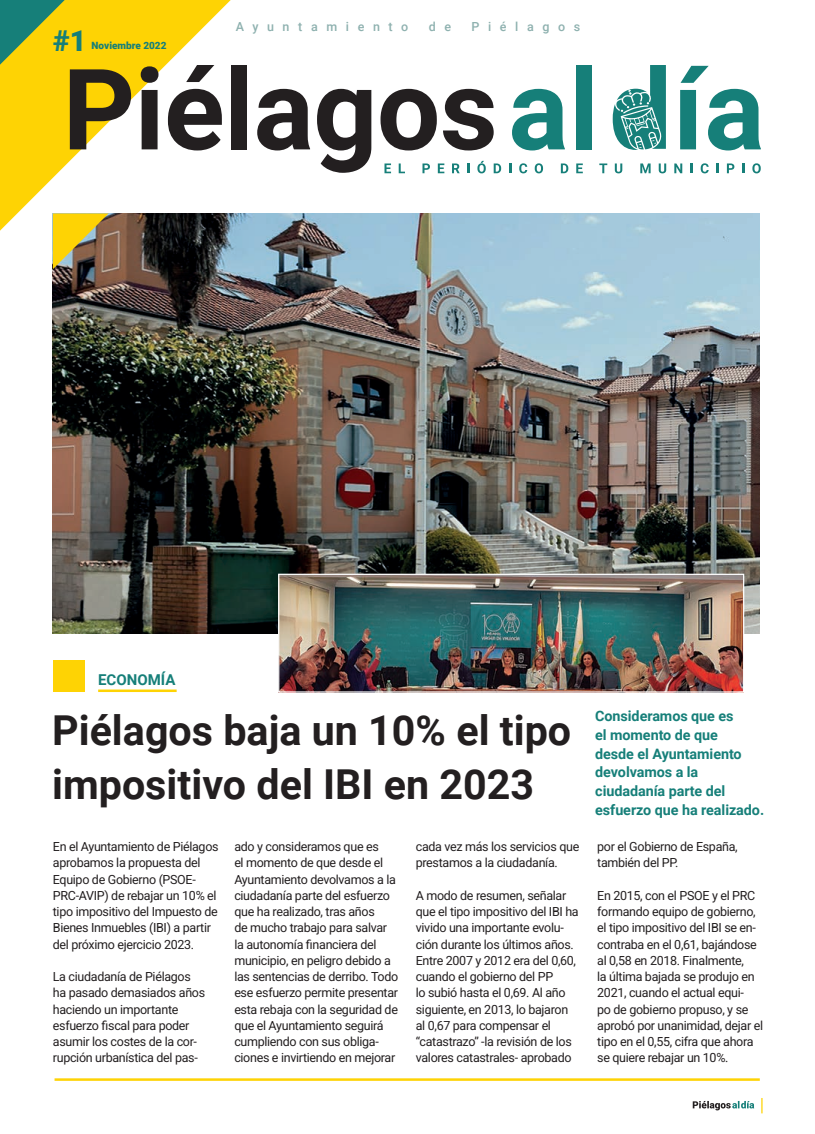
<style>
.page{position:relative;width:815px;height:1134px;background:#fff}
.page>*{position:absolute;margin:0;border:0;box-sizing:border-box;transform-origin:0 0}
.t1{font:700 41.25px/53.8px "Roboto";color:#231f20}
.t2{font:900 28.75px "Roboto";color:#167f79}
.t3{font:700 15px "Roboto";color:#167f79}
.t4{font:700 14.38px/18.8px "Roboto";letter-spacing:-.005em;color:#167f79}
.t5{font:12.5px/16.2px "Roboto";letter-spacing:-.025em;color:#231f20}
.t6{font:500 12.5px "Roboto";letter-spacing:.69em;color:#8eb1af}
.t7{font:900 10px "Roboto";color:#167f79}
</style>
<div class="page">
<svg style="left:693px;top:1101px;width:61px;height:9px"></svg>
<svg style="left:761px;top:1098px;width:2px;height:15px"></svg>
<svg style="left:0;top:0;width:231px;height:231px"></svg>
<img style="left:52px;top:213px;width:708px;height:420px">
<svg style="left:0;top:0;width:131px;height:149px;background:#c7b322"></svg>
<svg style="left:141px;top:66px;width:17px;height:83px"></svg>
<svg style="left:168px;top:65px;width:54px;height:85px"></svg>
<div style="left:231px;top:65px;width:16px;height:84px;background:#231f20"></div>
<svg style="left:257px;top:89px;width:53px;height:61px"></svg>
<svg style="left:317px;top:89px;width:54px;height:84px"></svg>
<svg style="left:381px;top:89px;width:56px;height:61px"></svg>
<svg style="left:443px;top:89px;width:51px;height:61px"></svg>
<svg style="left:680px;top:66px;width:81px;height:84px"></svg>
<svg style="left:613px;top:65px;width:53px;height:85px"></svg>
<svg style="left:512px;top:89px;width:53px;height:61px"></svg>
<div style="left:576px;top:65px;width:16px;height:84px;background:#167f79"></div>
<svg style="left:384px;top:163px;width:7px;height:10px"></svg>
<svg style="left:399px;top:163px;width:6px;height:10px"></svg>
<svg style="left:422px;top:163px;width:8px;height:10px"></svg>
<svg style="left:438px;top:163px;width:6px;height:10px"></svg>
<svg style="left:452px;top:163px;width:8px;height:10px"></svg>
<svg style="left:467px;top:163px;width:2px;height:10px"></svg>
<svg style="left:477px;top:161px;width:9px;height:12px"></svg>
<svg style="left:494px;top:163px;width:7px;height:10px"></svg>
<svg style="left:509px;top:163px;width:2px;height:10px"></svg>
<svg style="left:519px;top:163px;width:8px;height:10px"></svg>
<svg style="left:535px;top:163px;width:8px;height:10px"></svg>
<svg style="left:561px;top:163px;width:7px;height:10px"></svg>
<svg style="left:576px;top:163px;width:7px;height:10px"></svg>
<svg style="left:599px;top:163px;width:8px;height:10px"></svg>
<svg style="left:615px;top:163px;width:7px;height:10px"></svg>
<svg style="left:640px;top:163px;width:11px;height:10px"></svg>
<svg style="left:659px;top:163px;width:7px;height:10px"></svg>
<svg style="left:674px;top:163px;width:8px;height:10px"></svg>
<svg style="left:691px;top:163px;width:2px;height:10px"></svg>
<svg style="left:701px;top:163px;width:8px;height:10px"></svg>
<svg style="left:717px;top:163px;width:2px;height:10px"></svg>
<svg style="left:727px;top:163px;width:7px;height:10px"></svg>
<svg style="left:742px;top:163px;width:2px;height:10px"></svg>
<svg style="left:752px;top:163px;width:9px;height:10px"></svg>
<svg style="left:53px;top:213px;width:56px;height:56px;background:#ba9c32"></svg>
<hr style="left:55px;top:1078px;width:705px;height:3px;background:#fed304">
<hr style="left:98px;top:689px;width:79px;height:3px;background:#fed304">
<div style="left:53px;top:660px;width:32px;height:32px;background:#fed304"></div>
<img style="left:280px;top:576px;width:462px;height:115px">
<div style="left:278px;top:574px;width:466px;height:119px;border:1px solid #fff"></div>
<h2 class="t2" style="left:53px;top:21px;width:35px">#1</h2>
<p class="t7" style="left:92px;top:38px;width:76px">Noviembre 2022</p>
<p class="t6" style="left:236px;top:18px;width:174px">Ayuntamiento</p>
<p class="t6" style="left:429px;top:18px;width:24px">d e</p>
<p class="t6" style="left:471px;top:18px;width:110px">Piélagos</p>
<p class="t3" style="left:98px;top:669px;width:79px">ECONOMÍA</p>
<h1 class="t1" style="left:52px;top:702px;width:521px">Piélagos baja un 10% el tipo impositivo del IBI en 2023</h1>
<p class="t5" style="left:53px;top:838px;width:167px">En el Ayuntamiento de Piélagos aprobamos la propuesta del<br>Equipo de Gobierno (PSOE-<br>PRC-AVIP) de rebajar un 10% el tipo impositivo del Impuesto de<br>Bienes Inmuebles (IBI) a partir del próximo ejercicio 2023.</p>
<p class="t5" style="left:53px;top:968px;width:154px">La ciudadanía de Piélagos ha pasado demasiados años haciendo un importante esfuerzo fiscal para poder asumir los costes de la cor&shy;rupción urbanística del pas-</p>
<p class="t5" style="left:234px;top:838px;width:165px">ado y consideramos que es<br>el momento de que desde el<br>Ayuntamiento devolvamos a la ciudadanía parte del esfuerzo que ha realizado, tras años<br>de mucho trabajo para salvar la autonomía financiera del municipio, en peligro debido a las sentencias de derribo. Todo ese esfuerzo permite presentar esta rebaja con la seguridad de que el Ayuntamiento seguirá cumpliendo con sus obliga&shy;ciones e invirtiendo en mejorar</p>
<p class="t5" style="left:416px;top:838px;width:165px">cada vez más los servicios que prestamos a la ciudadanía.</p>
<p class="t5" style="left:416px;top:887px;width:164px">A modo de resumen, señalar que el tipo impositivo del IBI ha vivido una importante evolu&shy;ción durante los últimos años.<br>Entre 2007 y 2012 era del 0,60, cuando el gobierno del PP<br>lo subió hasta el 0,69. Al año siguiente, en 2013, lo bajaron al 0,67 para compensar el “catastrazo” -la revisión de los valores catastrales- aprobado</p>
<p class="t4" style="left:595px;top:706px;width:170px">Consideramos que es<br>el momento de que<br>desde el Ayuntamiento devolvamos a la ciudadanía parte del esfuerzo que ha realizado.</p>
<p class="t5" style="left:597px;top:838px;width:142px">por el Gobierno de España, también del PP.</p>
<p class="t5" style="left:597px;top:887px;width:167px">En 2015, con el PSOE y el PRC formando equipo de gobierno, el tipo impositivo del IBI se en&shy;contraba en el 0,61, bajándose al 0,58 en 2018. Finalmente,<br>la última bajada se produjo en<br>2021, cuando el actual equi-<br>po de gobierno propuso, y se aprobó por unanimidad, dejar el tipo en el 0,55, cifra que ahora se quiere rebajar un 10%.</p>
</div>
